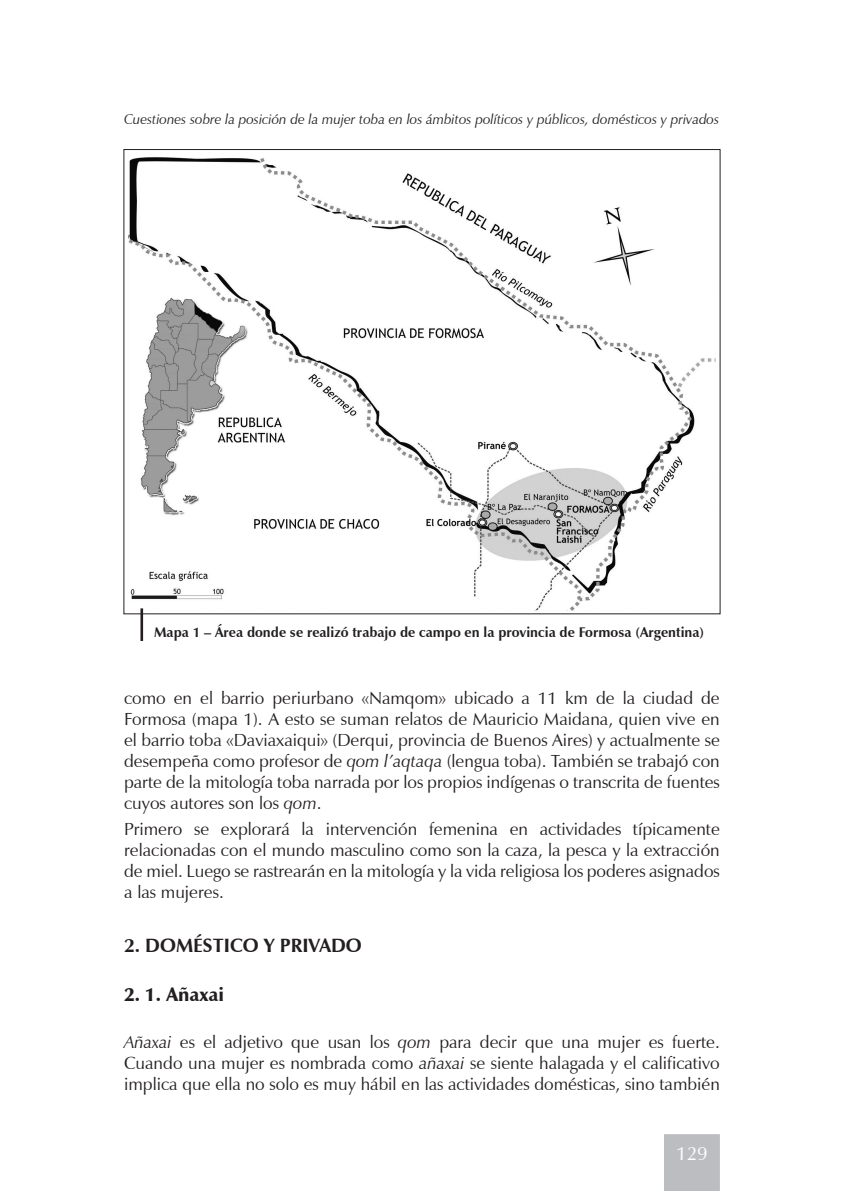
<style>
.page{position:relative;width:844px;height:1191px;background:#fff}
.page>*{position:absolute;margin:0;border:0;box-sizing:border-box;transform-origin:0 0}
.TITPAR{font:700 19.25px "Zapf Humanist 601 BT";color:#231f20}
._1ER_SUBTITULO{font:900 19.25px "Zapf Humanist 601 BT";color:#231f20}
.t1{font:19.25px "Zapf Humanist 601 BT";color:#fff}
.TEXTO{font:17.5px/21px "Zapf Humanist 601 BT";color:#231f20;text-align:justify}
.t2{font:italic 14px "Zapf Humanist 601 BT";letter-spacing:-.005em;color:#231f20}
.LEYENDA{font:700 14px "Zapf Humanist 601 BT";color:#231f20}
.s1{font-style:italic}
</style>
<div class="page">
<div style="left:664px;top:1134px;width:55px;height:57px;background:#bcbdc0"></div>
<img style="left:128px;top:157px;width:587px;height:453px">
<hr style="left:140px;top:608px;width:3px;height:32px;background:#231f20">
<p class="t2" style="left:124px;top:110px;width:596px">Cuestiones sobre la posición de la mujer toba en los ámbitos políticos y públicos, domésticos y privados</p>
<p class="LEYENDA" style="left:154px;top:624px;width:551px">Mapa 1 – Área donde se realizó trabajo de campo en la provincia de Formosa (Argentina)</p>
<p class="TEXTO" style="left:124px;top:687px;width:597px">como en el barrio periurbano «Namqom» ubicado a 11 km de la ciudad de Formosa (mapa 1). A esto se suman relatos de Mauricio Maidana, quien vive en el barrio toba «Daviaxaiqui» (Derqui, provincia de Buenos Aires) y actualmente se desempeña como profesor de <span class="s1">qom l’aqtaqa</span> (lengua toba). También se trabajó con parte de la mitología toba narrada por los propios indígenas o transcrita de fuentes cuyos autores son los <span class="s1">qom</span>.</p>
<p class="TEXTO" style="left:124px;top:818px;width:597px">Primero se explorará la intervención femenina en actividades típicamente relacionadas con el mundo masculino como son la caza, la pesca y la extracción de miel. Luego se rastrearán en la mitología y la vida religiosa los poderes asignados a las mujeres.</p>
<p class="TITPAR" style="left:124px;top:933px;width:239px">2. DOMÉSTICO Y PRIVADO</p>
<p class="_1ER_SUBTITULO" style="left:124px;top:982px;width:101px">2. 1. Añaxai</p>
<p class="TEXTO" style="left:124px;top:1031px;width:597px"><span class="s1">Añaxai</span> es el adjetivo que usan los <span class="s1">qom</span> para decir que una mujer es fuerte.<br>Cuando una mujer es nombrada como <span class="s1">añaxai</span> se siente halagada y el calificativo implica que ella no solo es muy hábil en las actividades domésticas, sino también</p>
<p class="t1" style="left:676px;top:1141px;width:33px">129</p>
</div>
